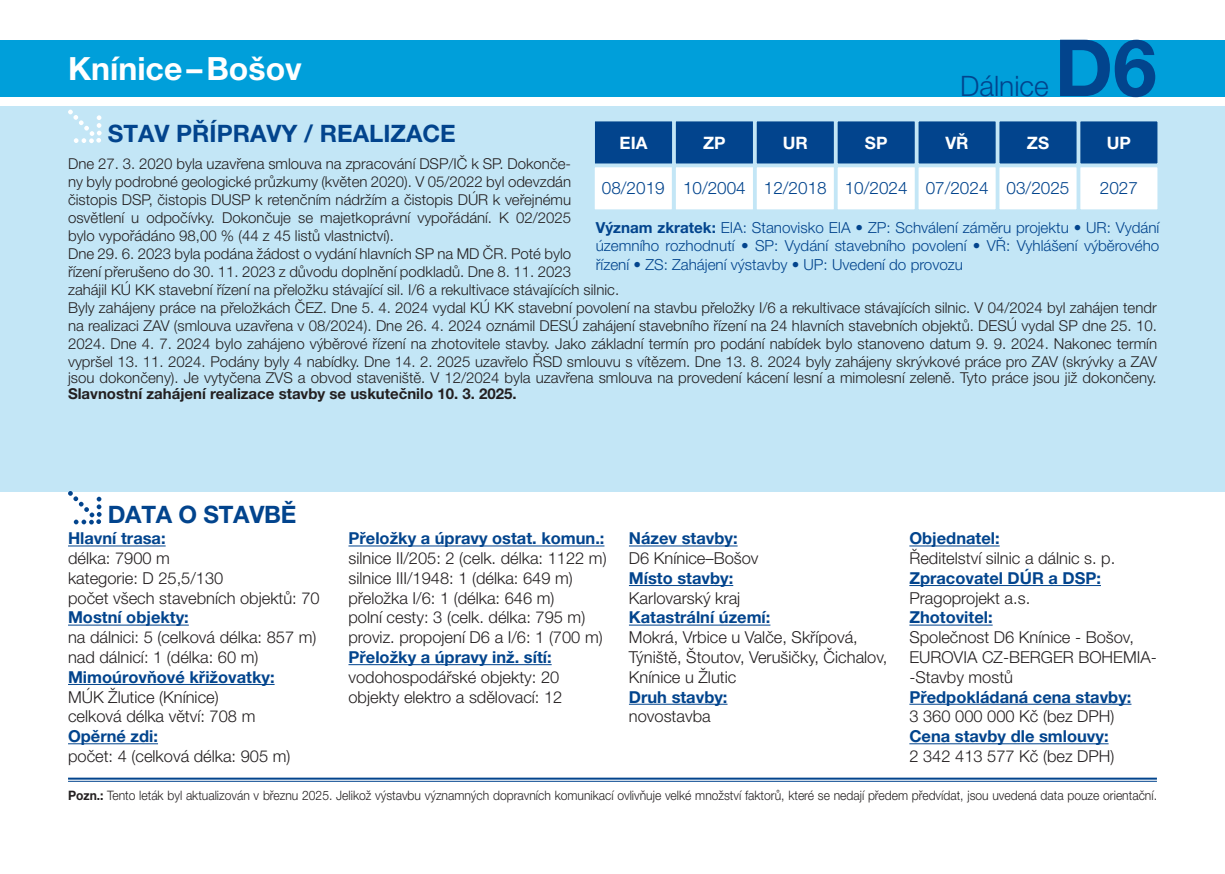
<style>
.page{position:relative;width:1225px;height:874px;background:#fff}
.page>*{position:absolute;margin:0;border:0;box-sizing:border-box;transform-origin:0 0}
.t1{font:700 78.8px "Helvetica Neue LT Pro";color:#02448d}
.t2{font:700 32px "Helvetica Neue LT Pro";color:#fff}
.t3{font:300 28.2px "Helvetica Neue LT Pro";color:#02448d}
.t4{font:700 24px "Helvetica Neue LT Pro";color:#02448d}
.t5{font:300 17.2px "Helvetica Neue LT Pro";color:#02448d}
.t6{font:700 17.2px "Helvetica Neue LT Pro";color:#fff}
.t7{font:300 16.4px/19.8px "Helvetica Neue LT Pro";color:#231f20}
.t8{font:700 16.4px "Helvetica Neue LT Pro";color:#02448d}
.t9{font:300 15.2px/18.2px "Helvetica Neue LT Pro";color:#02448d;text-align:justify}
.t10{font:300 15px/18px "Helvetica Neue LT Pro";color:#231f20}
.t11{font:700 15px "Helvetica Neue LT Pro";color:#231f20}
.t12{font:300 13px "Helvetica Neue LT Pro";color:#231f20;scale:.93 1}
.s1{font-weight:700}
</style>
<div class="page">
<div style="left:0;top:106px;width:1225px;height:385px;background:#c3e6f6"></div>
<svg style="left:68px;top:110px;width:34px;height:33px"></svg>
<div style="left:1079px;top:120px;width:79px;height:44px;background:#02448d"></div>
<div style="left:1078px;top:119px;width:81px;height:46px;border:2px solid #c3e6f6"></div>
<div style="left:917px;top:120px;width:79px;height:44px;background:#02448d"></div>
<div style="left:916px;top:119px;width:81px;height:46px;border:2px solid #c3e6f6"></div>
<div style="left:756px;top:120px;width:79px;height:44px;background:#02448d"></div>
<div style="left:755px;top:119px;width:80px;height:46px;border:2px solid #c3e6f6"></div>
<div style="left:998px;top:120px;width:79px;height:44px;background:#02448d"></div>
<div style="left:997px;top:119px;width:81px;height:46px;border:2px solid #c3e6f6"></div>
<div style="left:836px;top:120px;width:79px;height:44px;background:#02448d"></div>
<div style="left:835px;top:119px;width:81px;height:46px;border:2px solid #c3e6f6"></div>
<div style="left:675px;top:120px;width:79px;height:44px;background:#02448d"></div>
<div style="left:674px;top:119px;width:81px;height:46px;border:2px solid #c3e6f6"></div>
<div style="left:594px;top:120px;width:79px;height:44px;background:#02448d"></div>
<div style="left:593px;top:119px;width:81px;height:46px;border:2px solid #c3e6f6"></div>
<div style="left:1079px;top:166px;width:79px;height:44px;background:#fff"></div>
<div style="left:1078px;top:165px;width:81px;height:46px;border:2px solid #c3e6f6"></div>
<div style="left:917px;top:166px;width:79px;height:44px;background:#fff"></div>
<div style="left:916px;top:165px;width:81px;height:46px;border:2px solid #c3e6f6"></div>
<div style="left:756px;top:166px;width:79px;height:44px;background:#fff"></div>
<div style="left:755px;top:165px;width:80px;height:46px;border:2px solid #c3e6f6"></div>
<div style="left:998px;top:166px;width:79px;height:44px;background:#fff"></div>
<div style="left:997px;top:165px;width:81px;height:46px;border:2px solid #c3e6f6"></div>
<div style="left:836px;top:166px;width:79px;height:44px;background:#fff"></div>
<div style="left:835px;top:165px;width:81px;height:46px;border:2px solid #c3e6f6"></div>
<div style="left:675px;top:166px;width:79px;height:44px;background:#fff"></div>
<div style="left:674px;top:165px;width:81px;height:46px;border:2px solid #c3e6f6"></div>
<div style="left:594px;top:166px;width:79px;height:44px;background:#fff"></div>
<div style="left:593px;top:165px;width:81px;height:46px;border:2px solid #c3e6f6"></div>
<hr style="left:68px;top:777px;width:1089px;height:2px;background:#02448d">
<hr style="left:68px;top:780px;width:1089px;height:1px;background:#02448d">
<hr style="left:68px;top:545px;width:98px;height:1px;background:#02448d">
<hr style="left:68px;top:624px;width:121px;height:1px;background:#02448d">
<hr style="left:68px;top:683px;width:207px;height:1px;background:#02448d">
<hr style="left:68px;top:743px;width:90px;height:1px;background:#02448d">
<hr style="left:348px;top:545px;width:256px;height:1px;background:#02448d">
<hr style="left:348px;top:664px;width:203px;height:1px;background:#02448d">
<hr style="left:629px;top:545px;width:108px;height:1px;background:#02448d">
<hr style="left:629px;top:585px;width:104px;height:1px;background:#02448d">
<hr style="left:629px;top:624px;width:141px;height:1px;background:#02448d">
<hr style="left:629px;top:703px;width:98px;height:1px;background:#02448d">
<hr style="left:909px;top:545px;width:90px;height:1px;background:#02448d">
<hr style="left:909px;top:585px;width:192px;height:1px;background:#02448d">
<hr style="left:909px;top:624px;width:83px;height:1px;background:#02448d">
<hr style="left:909px;top:703px;width:222px;height:1px;background:#02448d">
<hr style="left:909px;top:743px;width:199px;height:1px;background:#02448d">
<div style="left:0;top:40px;width:1225px;height:56px;background:#009fda"></div>
<svg style="left:68px;top:491px;width:34px;height:33px"></svg>
<h2 class="t2" style="left:68px;top:48px;width:235px">Knínice–Bošov</h2>
<h3 class="t3" style="left:960px;top:69px;width:90px">Dálnice</h3>
<h1 class="t1" style="left:1054px;top:19px;width:104px">D6</h1>
<h3 class="t4" style="left:108px;top:119px;width:350px">STAV PŘÍPRAVY / REALIZACE</h3>
<p class="t6" style="left:619px;top:132px;width:29px">EIA</p>
<p class="t6" style="left:703px;top:132px;width:24px">ZP</p>
<p class="t6" style="left:783px;top:132px;width:27px">UR</p>
<p class="t6" style="left:865px;top:132px;width:24px">SP</p>
<p class="t6" style="left:945px;top:132px;width:25px">VŘ</p>
<p class="t6" style="left:1027px;top:132px;width:24px">ZS</p>
<p class="t6" style="left:1106px;top:132px;width:26px">UP</p>
<p class="t5" style="left:602px;top:178px;width:469px">08/2019 10/2004 12/2018 10/2024 07/2024 03/2025</p>
<p class="t5" style="left:1099px;top:178px;width:40px">2027</p>
<p class="t10" style="left:68px;top:154px;width:1090px">Dne 27. 3. 2020 byla uzavřena smlouva na zpracování DSP/IČ k SP. Dokonče-<br>ny byly podrobné geologické průzkumy (květen 2020). V 05/2022 byl odevzdán<br>čistopis DSP, čistopis DUSP k retenčním nádržím a čistopis DÚR k veřejnému<br>osvětlení u odpočívky. Dokončuje se majetkoprávní vypořádání. K 02/2025<br>bylo vypořádáno 98,00 % (44 z 45 listů vlastnictví).<br>Dne 29. 6. 2023 byla podána žádost o vydání hlavních SP na MD ČR. Poté bylo<br>řízení přerušeno do 30. 11. 2023 z důvodu doplnění podkladů. Dne 8. 11. 2023<br>zahájil KÚ KK stavební řízení na přeložku stávající sil. I/6 a rekultivace stávajících silnic.<br>Byly zahájeny práce na přeložkách ČEZ. Dne 5. 4. 2024 vydal KÚ KK stavební povolení na stavbu přeložky I/6 a rekultivace stávajících silnic. V 04/2024 byl zahájen tendr na realizaci ZAV (smlouva uzavřena v 08/2024). Dne 26. 4. 2024 oznámil DESÚ zahájení stavebního řízení na 24 hlavních stavebních objektů. DESÚ vydal SP dne 25. 10.<br>2024. Dne 4. 7. 2024 bylo zahájeno výběrové řízení na zhotovitele stavby. Jako základní termín pro podání nabídek bylo stanoveno datum 9. 9. 2024. Nakonec termín vypršel 13. 11. 2024. Podány byly 4 nabídky. Dne 14. 2. 2025 uzavřelo ŘSD smlouvu s vítězem. Dne 13. 8. 2024 byly zahájeny skrývkové práce pro ZAV (skrývky a ZAV</p>
<p class="t10" style="left:68px;top:368px;width:1090px">jsou dokončeny). Je vytyčena ZVS a obvod staveniště. V 12/2024 byla uzavřena smlouva na provedení kácení lesní a mimolesní zeleně. Tyto práce jsou již dokončeny.</p>
<p class="t11" style="left:68px;top:384px;width:450px">Slavnostní zahájení realizace stavby se uskutečnilo 10. 3. 2025.</p>
<p class="t9" style="left:596px;top:218px;width:565px"><span class="s1">Význam zkratek:</span> EIA: Stanovisko EIA • ZP: Schválení záměru projektu • UR: Vydání územního rozhodnutí • SP: Vydání stavebního povolení • VŘ: Vyhlášení výběrového řízení • ZS: Zahájení výstavby • UP: Uvedení do provozu</p>
<h3 class="t4" style="left:108px;top:499px;width:190px">DATA O STAVBĚ</h3>
<p class="t8" style="left:68px;top:528px;width:99px">Hlavní trasa:</p>
<p class="t7" style="left:68px;top:547px;width:253px">délka: 7900 m<br>kategorie: D 25,5/130<br>počet všech stavebních objektů: 70</p>
<p class="t8" style="left:68px;top:607px;width:122px">Mostní objekty:</p>
<p class="t7" style="left:68px;top:626px;width:250px">na dálnici: 5 (celková délka: 857 m) nad dálnicí: 1 (délka: 60 m)</p>
<p class="t8" style="left:68px;top:666px;width:208px">Mimoúrovňové křižovatky:</p>
<p class="t7" style="left:68px;top:686px;width:189px">MÚK Žlutice (Knínice) celková délka větví: 708 m</p>
<p class="t8" style="left:68px;top:725px;width:91px">Opěrné zdi:</p>
<p class="t7" style="left:68px;top:745px;width:224px">počet: 4 (celková délka: 905 m)</p>
<p class="t8" style="left:909px;top:528px;width:92px">Objednatel:</p>
<p class="t7" style="left:909px;top:547px;width:207px">Ředitelství silnic a dálnic s. p.</p>
<p class="t8" style="left:909px;top:567px;width:193px">Zpracovatel DÚR a DSP:</p>
<p class="t7" style="left:909px;top:587px;width:122px">Pragoprojekt a.s.</p>
<p class="t8" style="left:909px;top:607px;width:85px">Zhotovitel:</p>
<p class="t7" style="left:909px;top:626px;width:249px">Společnost D6 Knínice - Bošov,<br>EUROVIA CZ-BERGER BOHEMIA--Stavby mostů</p>
<p class="t8" style="left:909px;top:686px;width:224px">Předpokládaná cena stavby:</p>
<p class="t7" style="left:909px;top:706px;width:207px">3 360 000 000 Kč (bez DPH)</p>
<p class="t8" style="left:909px;top:725px;width:201px">Cena stavby dle smlouvy:</p>
<p class="t7" style="left:909px;top:745px;width:207px">2 342 413 577 Kč (bez DPH)</p>
<p class="t12" style="left:68px;top:786px;width:1172px"><span class="s1">Pozn.:</span> Tento leták byl aktualizován v březnu 2025. Jelikož výstavbu významných dopravních komunikací ovlivňuje velké množství faktorů, které se nedají předem předvídat, jsou uvedená data pouze orientační.</p>
<p class="t8" style="left:348px;top:528px;width:257px">Přeložky a úpravy ostat. komun.:</p>
<p class="t7" style="left:348px;top:547px;width:260px">silnice II/205: 2 (celk. délka: 1122 m) silnice III/1948: 1 (délka: 649 m) přeložka I/6: 1 (délka: 646 m)<br>polní cesty: 3 (celk. délka: 795 m) proviz. propojení D6 a I/6: 1 (700 m)</p>
<p class="t8" style="left:348px;top:646px;width:205px">Přeložky a úpravy inž. sítí:</p>
<p class="t7" style="left:348px;top:666px;width:215px">vodohospodářské objekty: 20 objekty elektro a sdělovací: 12</p>
<p class="t8" style="left:629px;top:528px;width:110px">Název stavby:</p>
<p class="t7" style="left:629px;top:547px;width:131px">D6 Knínice–Bošov</p>
<p class="t8" style="left:629px;top:567px;width:106px">Místo stavby:</p>
<p class="t7" style="left:629px;top:587px;width:113px">Karlovarský kraj</p>
<p class="t8" style="left:629px;top:607px;width:143px">Katastrální území:</p>
<p class="t7" style="left:629px;top:626px;width:260px">Mokrá, Vrbice u Valče, Skřípová,<br>Týniště, Štoutov, Verušičky, Čichalov,<br>Knínice u Žlutic</p>
<p class="t8" style="left:629px;top:686px;width:100px">Druh stavby:</p>
<p class="t7" style="left:629px;top:706px;width:83px">novostavba</p>
</div>
